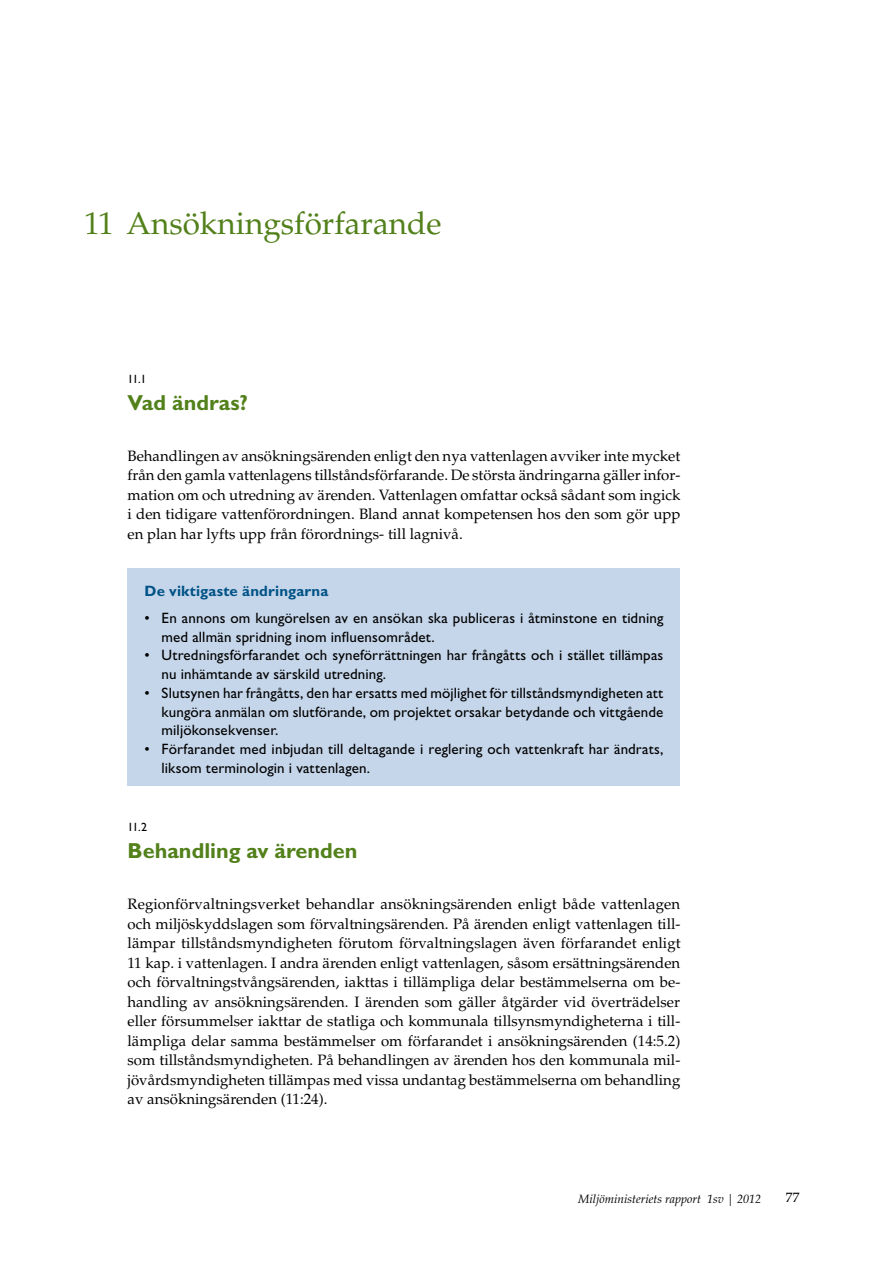
<style>
.page{position:relative;width:893px;height:1263px;background:#fff}
.page>*{position:absolute;margin:0;border:0;box-sizing:border-box;transform-origin:0 0}
._1__otsikkotaso{font:31.5px "Palatino LT Std";color:#52801a}
._2__otsikkotaso{font:700 21.75px "Gill Sans Std";color:#52801a}
.Leipä_1__kpl{font:15px/19.5px "Palatino LT Std";color:#000;text-align:justify}
.Infolaatikko_pallukk{font:15px/18.8px "Gill Sans Std";letter-spacing:.01em;color:#000}
.Infolaatikko_otsikko{font:700 15px "Gill Sans Std";letter-spacing:.01em;color:#005286}
.t1{font:13.5px "Palatino LT Std";color:#000}
.t2{font:italic 12px "Palatino LT Std";color:#000}
._2__otsikkotaso-2{font:12px "Gill Sans Std";color:#000}
</style>
<div class="page">
<div style="left:128px;top:569px;width:552px;height:217px;background:#c5d6ea"></div>
<p class="_1__otsikkotaso" style="left:84px;top:205px;width:359px">11 Ansökningsförfarande</p>
<p class="_2__otsikkotaso-2" style="left:128px;top:372px;width:20px">11.1</p>
<p class="_2__otsikkotaso" style="left:128px;top:389px;width:122px">Vad ändras?</p>
<p class="Leipä_1__kpl" style="left:128px;top:446px;width:554px">Behandlingen av ansökningsärenden enligt den nya vattenlagen avviker inte mycket från den gamla vattenlagens tillståndsförfarande. De största ändringarna gäller infor&shy;mation om och utredning av ärenden. Vattenlagen omfattar också sådant som ingick i den tidigare vattenförordningen. Bland annat kompetensen hos den som gör upp en plan har lyfts upp från förordnings- till lagnivå.</p>
<p class="Infolaatikko_otsikko" style="left:145px;top:582px;width:185px">De viktigaste ändringarna</p>
<p class="Infolaatikko_pallukk" style="left:162px;top:608px;width:503px;text-indent:-17px">• En annons om kungörelsen av en ansökan ska publiceras i åtminstone en tidning med allmän spridning inom influensområdet.</p>
<p class="Infolaatikko_pallukk" style="left:162px;top:646px;width:503px;text-indent:-17px">• Utredningsförfarandet och syneförrättningen har frångåtts och i stället tillämpas nu inhämtande av särskild utredning.</p>
<p class="Infolaatikko_pallukk" style="left:162px;top:683px;width:503px;text-align:justify;text-indent:-17px">• Slutsynen har frångåtts, den har ersatts med möjlighet för tillståndsmyndigheten att kungöra anmälan om slutförande, om projektet orsakar betydande och vittgående miljökonsekvenser.</p>
<p class="Infolaatikko_pallukk" style="left:162px;top:740px;width:503px;text-indent:-17px">• Förfarandet med inbjudan till deltagande i reglering och vattenkraft har ändrats, liksom terminologin i vattenlagen.</p>
<p class="_2__otsikkotaso-2" style="left:128px;top:820px;width:21px">11.2</p>
<p class="_2__otsikkotaso" style="left:128px;top:838px;width:231px">Behandling av ärenden</p>
<p class="Leipä_1__kpl" style="left:128px;top:894px;width:555px">Regionförvaltningsverket behandlar ansökningsärenden enligt både vattenlagen och miljöskyddslagen som förvaltningsärenden. På ärenden enligt vattenlagen til - lämpar tillståndsmyndigheten förutom förvaltningslagen även förfarandet enligt 11 kap. i vattenlagen. I andra ärenden enligt vattenlagen, såsom ersättningsärenden och förvaltningstvångsärenden, iakttas i tillämpliga delar bestämmelserna om be&shy;handling av ansökningsärenden. I ärenden som gäller åtgärder vid överträdelser eller försummelser iakttar de statliga och kommunala tillsynsmyndigheterna i til - lämpliga delar samma bestämmelser om förfarandet i ansökningsärenden (14:5.2) som tillståndsmyndigheten. På behandlingen av ärenden hos den kommunala mil&shy;jövårdsmyndigheten tillämpas med vissa undantag bestämmelserna om behandling av ansökningsärenden (11:24).</p>
<p class="t2" style="left:578px;top:1192px;width:184px">Miljöministeriets rapport 1sv | 2012</p>
<p class="t1" style="left:786px;top:1190px;width:15px">77</p>
</div>
